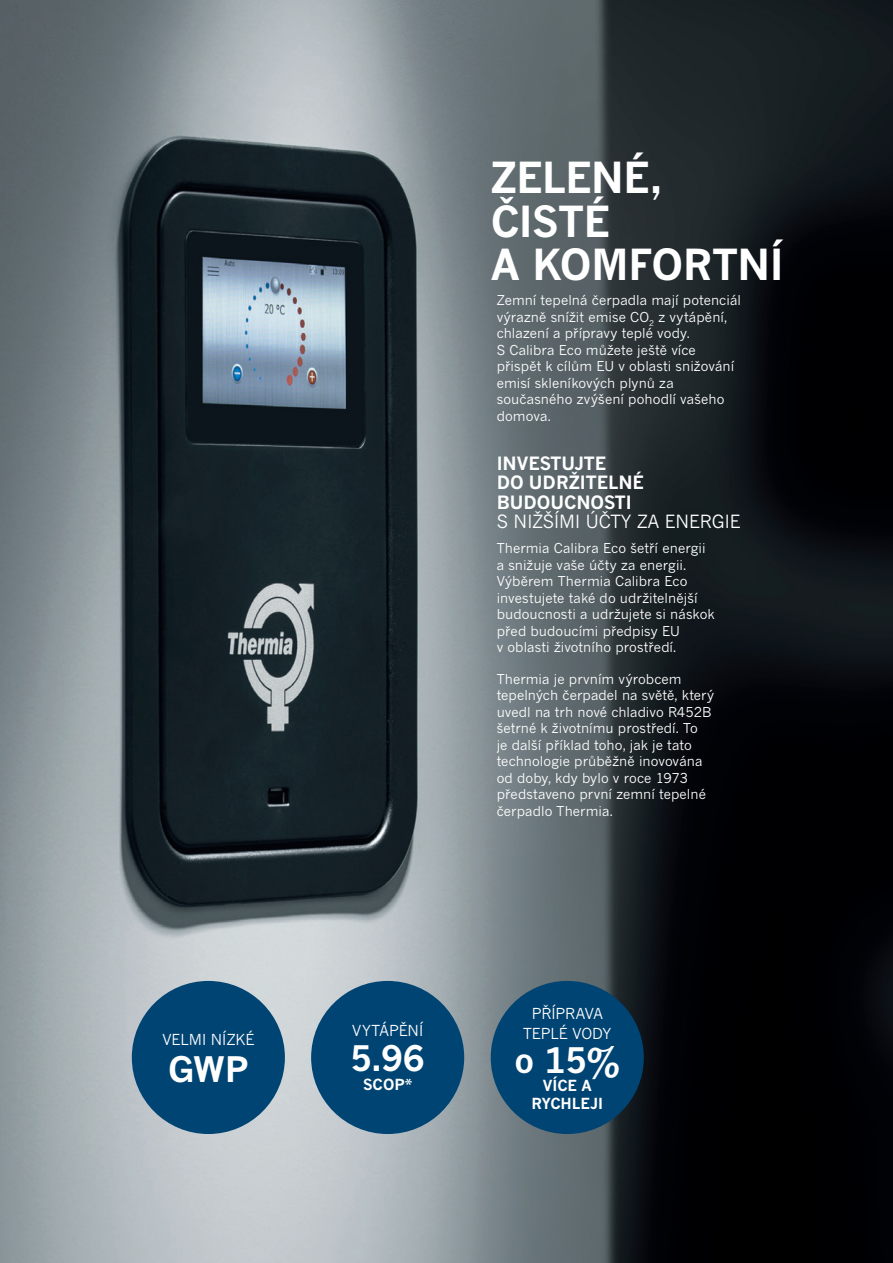
<style>
.page{position:relative;width:893px;height:1263px;background:#fff}
.page>*{position:absolute;margin:0;border:0;box-sizing:border-box;transform-origin:0 0}
.Overskrift2{font:700 42px "News Gothic MT Pro";letter-spacing:-.015em;color:#fff}
.Overskrift2-2{font:700 34.5px "News Gothic MT Pro";letter-spacing:-.015em;color:#fff}
.Overskrift2-3{font:700 18px/19.5px "News Gothic MT Pro";color:#fff}
.Overskrift2-4{font:18px "News Gothic MT Pro";color:#fff}
.Overskrift2-5{font:15px/19.5px "News Gothic MT Pro";color:#fff;text-align:center}
.Overskrift2-6{font:700 15px "News Gothic MT Pro";color:#fff}
.Brød_Sort{font:13.5px/16.5px "News Gothic MT Pro";letter-spacing:.005em;color:#fff}
</style>
<div class="page">
<img style="left:0;top:0;width:893px;height:1263px">
<div style="left:311px;top:981px;width:153px;height:153px;background:#004473;border-radius:50%"></div>
<div style="left:132px;top:981px;width:153px;height:153px;background:#004473;border-radius:50%"></div>
<div style="left:491px;top:981px;width:153px;height:153px;background:#004473;border-radius:50%"></div>
<p class="Overskrift2-5" style="left:162px;top:1029px;width:93px">VELMI NÍZKÉ</p>
<p class="Overskrift2-2" style="left:168px;top:1048px;width:82px">GWP</p>
<p class="Overskrift2" style="left:491px;top:152px;width:173px">ZELENÉ,</p>
<p class="Overskrift2" style="left:491px;top:196px;width:121px">ČISTÉ</p>
<p class="Overskrift2" style="left:491px;top:239px;width:294px">A KOMFORTNÍ</p>
<p class="Brød_Sort" style="left:497px;top:292px;width:246px">Zemní tepelná čerpadla mají potenciál výrazně snížit emise CO<sub>2</sub> z vytápění, chlazení a přípravy teplé vody.<br>S Calibra Eco můžete ještě více přispět k cílům EU v oblasti snižování emisí skleníkových plynů za současného zvýšení pohodlí vašeho domova.</p>
<p class="Overskrift2-3" style="left:497px;top:453px;width:111px">INVESTUJTE</p>
<p class="Overskrift2-3" style="left:497px;top:473px;width:149px">DO UDRŽITELNÉ<br>BUDOUCNOSTI</p>
<p class="Overskrift2-4" style="left:497px;top:511px;width:245px">S NIŽŠÍMI ÚČTY ZA ENERGIE</p>
<p class="Brød_Sort" style="left:497px;top:540px;width:219px">Thermia Calibra Eco šetří energii a snižuje vaše účty za energii.<br>Výběrem Thermia Calibra Eco investujete také do udržitelnější budoucnosti a udržujete si náskok před budoucími předpisy EU<br>v oblasti životního prostředí.</p>
<p class="Brød_Sort" style="left:497px;top:670px;width:219px">Thermia je prvním výrobcem tepelných čerpadel na světě, který uvedl na trh nové chladivo R452B šetrné k životnímu prostředí. To<br>je další příklad toho, jak je tato technologie průběžně inovována od doby, kdy bylo v roce 1973 představeno první zemní tepelné čerpadlo Thermia.</p>
<p class="Overskrift2-5" style="left:352px;top:1021px;width:73px">VYTÁPĚNÍ</p>
<p class="Overskrift2-2" style="left:350px;top:1037px;width:76px">5.96</p>
<p class="Overskrift2-6" style="left:363px;top:1075px;width:51px">SCOP*</p>
<p class="Overskrift2-5" style="left:523px;top:1003px;width:90px">PŘÍPRAVA<br>TEPLÉ VODY</p>
<p class="Overskrift2-2" style="left:514px;top:1039px;width:107px">o 15%</p>
<p class="Overskrift2-6" style="left:543px;top:1076px;width:51px">VÍCE A</p>
<p class="Overskrift2-6" style="left:531px;top:1094px;width:73px">RYCHLEJI</p>
</div>
